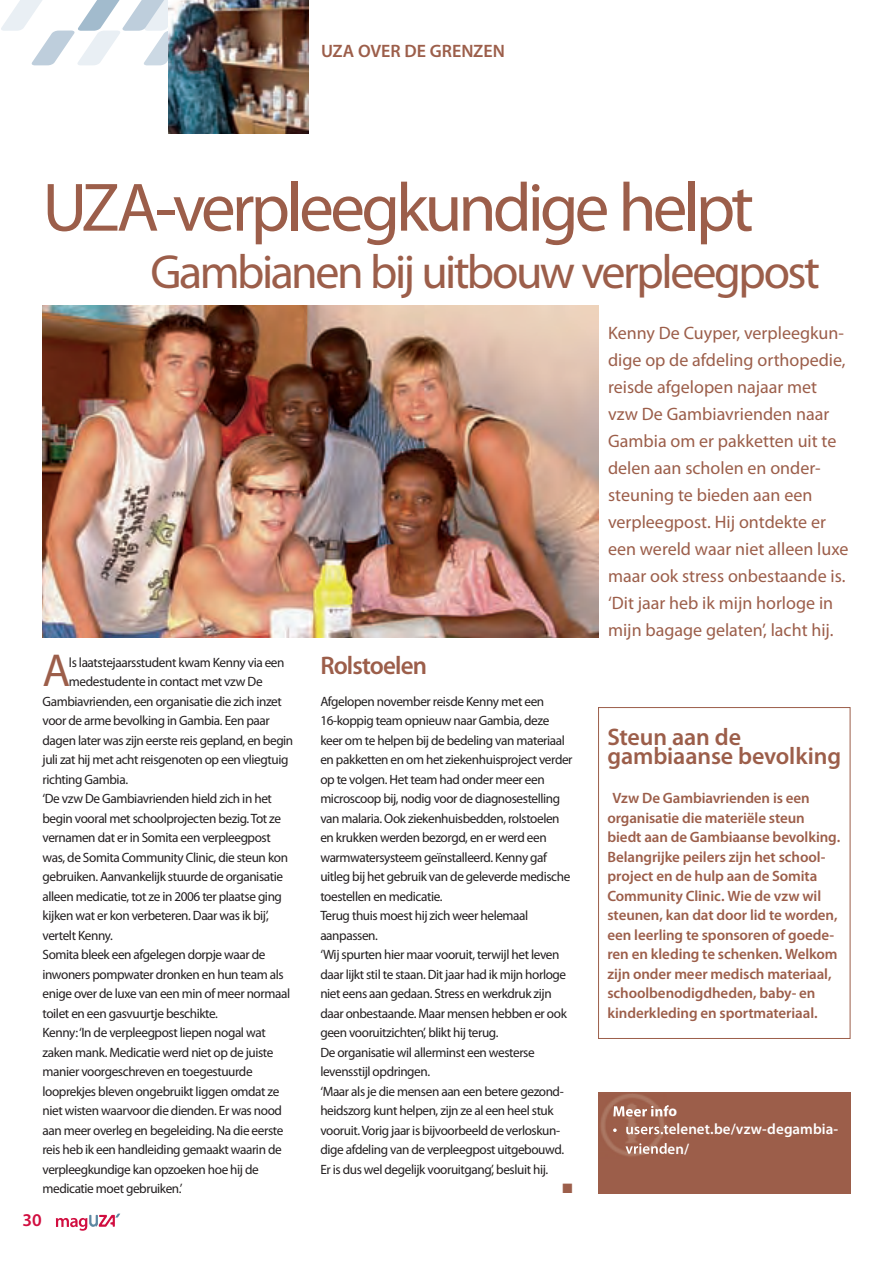
<style>
.page{position:relative;width:893px;height:1266px;background:#fff}
.page>*{position:absolute;margin:0;border:0;box-sizing:border-box;transform-origin:0 0}
.t1{font:69px "Myriad Pro";letter-spacing:-.055em;color:#9c5e4a}
.t2{font:48px "Myriad Pro";letter-spacing:-.05em;color:#9c5e4a}
.t3{font:46.35px "Myriad Pro";color:#9c5e4a}
.t4{font:600 25.5px "Myriad Pro";letter-spacing:-.035em;color:#9c5e4a}
.t5{font:600 24px/19.5px "Myriad Pro";letter-spacing:-.005em;color:#9c5e4a}
.t6{font:18px/27px "Myriad Pro";color:#9c5e4a}
.t7{font:600 18px "Myriad Pro";color:#9c5e4a}
.t8{font:600 18px "Myriad Pro";color:#d10e40}
.t9{font:600 15px/19.5px "Myriad Pro";letter-spacing:-.005em;color:#9c5e4a}
.t10{font:600 15px "Myriad Pro";letter-spacing:.005em;color:#fff}
.t11{font:13.5px/19.5px "Myriad Pro";letter-spacing:-.03em;color:#231f20}
.t12{font:13.5px "Zapf Dingbats";color:#9c5e4a}
</style>
<div class="page">
<img style="left:43px;top:306px;width:555px;height:331px">
<img style="left:168px;top:0;width:141px;height:133px">
<div style="left:598px;top:1092px;width:252px;height:101px;background:#9c5e4a"></div>
<img style="left:601px;top:1094px;width:65px;height:31px">
<img style="left:601px;top:1125px;width:31px;height:31px">
<img style="left:632px;top:1137px;width:30px;height:19px">
<img style="left:613px;top:1105px;width:53px;height:11px">
<img style="left:613px;top:1123px;width:53px;height:14px">
<img style="left:613px;top:1124px;width:53px;height:10px">
<img style="left:625px;top:1142px;width:1px;height:12px">
<img style="left:626px;top:1142px;width:40px;height:12px">
<div style="left:598px;top:707px;width:252px;height:331px;border:1px solid #9c5e4a"></div>
<svg style="left:56px;top:1213px;width:64px;height:17px"></svg>
<svg style="left:1px;top:0;width:187px;height:65px"></svg>
<h3 class="t7" style="left:321px;top:44px;width:185px">UZA OVER DE GRENZEN</h3>
<h1 class="t1" style="left:43px;top:181px;width:713px">UZA-verpleegkundige helpt</h1>
<h2 class="t2" style="left:151px;top:254px;width:671px">Gambianen bij uitbouw verpleegpost</h2>
<h3 class="t3" style="left:43px;top:653px;width:29px">A</h3>
<p class="t11" style="left:69px;top:653px;width:217px">ls laatstejaarsstudent kwam Kenny via een</p>
<p class="t11" style="left:69px;top:672px;width:195px">medestudente in contact met vzw De</p>
<p class="t11" style="left:43px;top:692px;width:241px">Gambiavrienden, een organisatie die zich inzet</p>
<p class="t11" style="left:43px;top:711px;width:229px">voor de arme bevolking in Gambia. Een paar</p>
<p class="t11" style="left:43px;top:731px;width:252px">dagen later was zijn eerste reis gepland, en begin</p>
<p class="t11" style="left:43px;top:750px;width:247px">juli zat hij met acht reisgenoten op een vliegtuig</p>
<p class="t11" style="left:43px;top:770px;width:87px">richting Gambia.</p>
<p class="t11" style="left:43px;top:789px;width:231px">‘De vzw De Gambiavrienden hield zich in het</p>
<p class="t11" style="left:43px;top:809px;width:240px">begin vooral met schoolprojecten bezig. Tot ze</p>
<p class="t11" style="left:43px;top:828px;width:230px">vernamen dat er in Somita een verpleegpost</p>
<p class="t11" style="left:43px;top:848px;width:247px">was, de Somita Community Clinic, die steun kon</p>
<p class="t11" style="left:43px;top:867px;width:242px">gebruiken. Aanvankelijk stuurde de organisatie</p>
<p class="t11" style="left:43px;top:887px;width:241px">alleen medicatie, tot ze in 2006 ter plaatse ging</p>
<p class="t11" style="left:43px;top:906px;width:228px">kijken wat er kon verbeteren. Daar was ik bij’,</p>
<p class="t11" style="left:43px;top:926px;width:72px">vertelt Kenny.</p>
<p class="t11" style="left:43px;top:945px;width:224px">Somita bleek een afgelegen dorpje waar de</p>
<p class="t11" style="left:43px;top:965px;width:243px">inwoners pompwater dronken en hun team als</p>
<p class="t11" style="left:43px;top:984px;width:249px">enige over de luxe van een min of meer normaal</p>
<p class="t11" style="left:43px;top:1004px;width:177px">toilet en een gasvuurtje beschikte.</p>
<p class="t11" style="left:43px;top:1023px;width:225px">Kenny: ‘In de verpleegpost liepen nogal wat</p>
<p class="t11" style="left:43px;top:1043px;width:232px">zaken mank. Medicatie werd niet op de juiste</p>
<p class="t11" style="left:43px;top:1062px;width:212px">manier voorgeschreven en toegestuurde</p>
<p class="t11" style="left:43px;top:1082px;width:238px">looprekjes bleven ongebruikt liggen omdat ze</p>
<p class="t11" style="left:43px;top:1101px;width:241px">niet wisten waarvoor die dienden. Er was nood</p>
<p class="t11" style="left:43px;top:1121px;width:242px">aan meer overleg en begeleiding. Na die eerste</p>
<p class="t11" style="left:43px;top:1140px;width:241px">reis heb ik een handleiding gemaakt waarin de</p>
<p class="t11" style="left:43px;top:1160px;width:218px">verpleegkundige kan opzoeken hoe hij de</p>
<p class="t11" style="left:43px;top:1179px;width:141px">medicatie moet gebruiken.’</p>
<h3 class="t8" style="left:23px;top:1213px;width:21px">30</h3>
<h3 class="t4" style="left:320px;top:655px;width:108px">Rolstoelen</h3>
<p class="t11" style="left:320px;top:692px;width:254px">Afgelopen november reisde Kenny met een 16-koppig team opnieuw naar Gambia, deze keer om te helpen bij de bedeling van materiaal en pakketten en om het ziekenhuisproject verder op te volgen. Het team had onder meer een microscoop bij, nodig voor de diagnosestelling van malaria. Ook ziekenhuisbedden, rolstoelen en krukken werden bezorgd, en er werd een warmwatersysteem geïnstalleerd. Kenny gaf uitleg bij het gebruik van de geleverde medische toestellen en medicatie.<br>Terug thuis moest hij zich weer helemaal aanpassen.<br>‘Wij spurten hier maar vooruit, terwijl het leven daar lijkt stil te staan. Dit jaar had ik mijn horloge niet eens aan gedaan. Stress en werkdruk zijn daar onbestaande. Maar mensen hebben er ook geen vooruitzichten’, blikt hij terug.<br>De organisatie wil allerminst een westerse levensstijl opdringen.<br>‘Maar als je die mensen aan een betere gezond&shy;heidszorg kunt helpen, zijn ze al een heel stuk vooruit. Vorig jaar is bijvoorbeeld de verloskun&shy;dige afdeling van de verpleegpost uitgebouwd.<br>Er is dus wel degelijk vooruitgang’, besluit hij.</p>
<p class="t12" style="left:563px;top:1182px;width:12px">■</p>
<p class="t6" style="left:608px;top:321px;width:242px">Kenny De Cuyper, verpleegkun&shy;dige op de afdeling orthopedie, reisde afgelopen najaar met vzw De Gambiavrienden naar<br>Gambia om er pakketten uit te delen aan scholen en onder&shy;steuning te bieden aan een verpleegpost. Hij ontdekte er een wereld waar niet alleen luxe maar ook stress onbestaande is. ‘Dit jaar heb ik mijn horloge in mijn bagage gelaten’, lacht hij.</p>
<h3 class="t5" style="left:607px;top:728px;width:235px">Steun aan de gambiaanse bevolking</h3>
<p class="t9" style="left:607px;top:789px;width:234px;text-indent:5px">Vzw De Gambiavrienden is een organisatie die materiële steun biedt aan de Gambiaanse bevolking.<br>Belangrijke peilers zijn het school&shy;project en de hulp aan de Somita Community Clinic. Wie de vzw wil steunen, kan dat door lid te worden, een leerling te sponsoren of goede&shy;ren en kleding te schenken. Welkom zijn onder meer medisch materiaal, schoolbenodigdheden, baby- en kinderkleding en sportmateriaal.</p>
<p class="t10" style="left:613px;top:1123px;width:227px">• users.telenet.be/vzw-degambia-</p>
</div>
